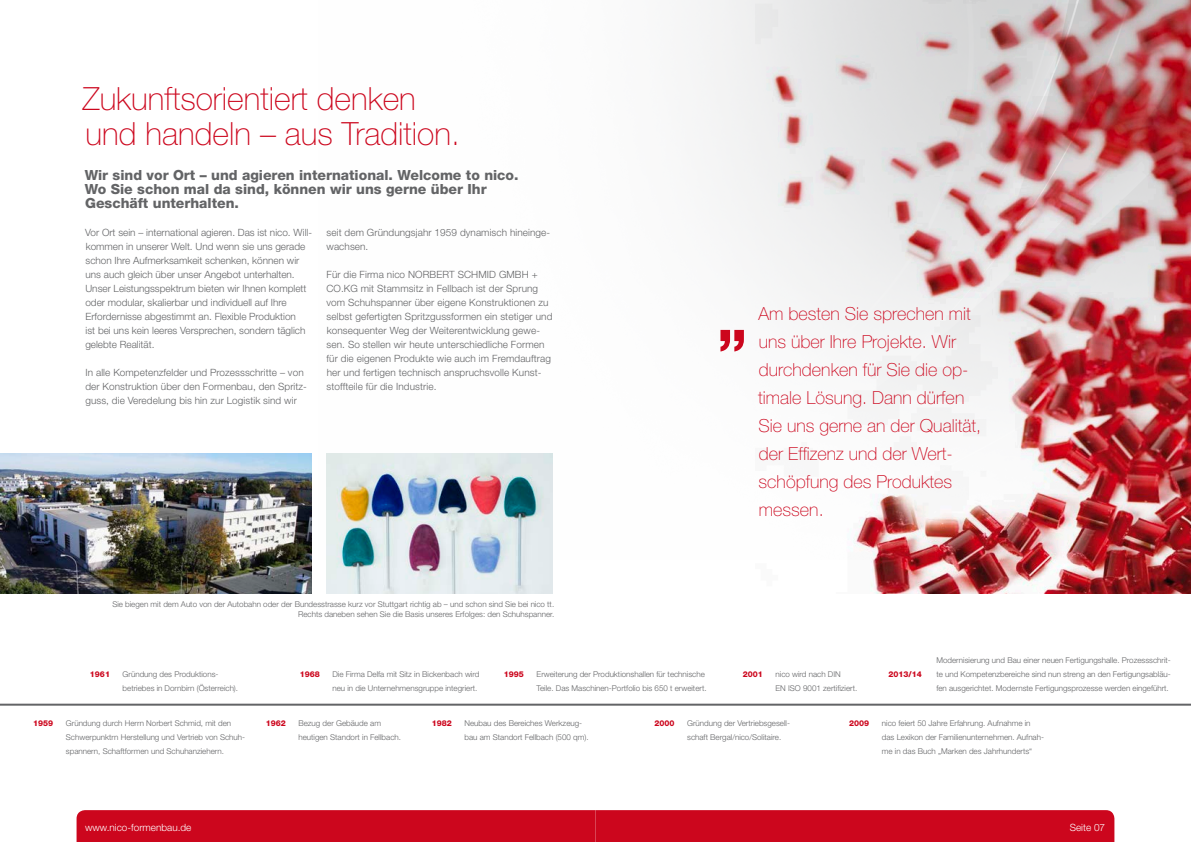
<style>
.page{position:relative;width:1191px;height:842px;background:#fff}
.page>*{position:absolute;margin:0;border:0;box-sizing:border-box;transform-origin:0 0}
.t1{font:800 60px "Helvetica Neue LT";color:#cc061d}
.t2{font:100 32px/35px "Helvetica Neue LT";color:#cc061d}
.t3{font:100 18px/28px "Helvetica Neue LT";color:#cc061d}
.t4{font:800 14px/14px "Helvetica Neue LT";color:#636466}
.t5{font:300 10px/14px "Helvetica Neue LT";letter-spacing:.01em;color:#636466}
.t6{font:300 10px "Helvetica Neue LT";color:#fff}
.t7{font:300 8px/14px "Helvetica Neue LT";color:#636466}
.t8{font:800 8px "Helvetica Neue LT";color:#cc061d}
</style>
<div class="page">
<img style="left:755px;top:0;width:436px;height:593px">
<hr style="left:0;top:704px;width:1191px;height:2px;background:#636466">
<img style="left:0;top:453px;width:312px;height:140px">
<img style="left:326px;top:453px;width:227px;height:140px">
<div style="left:77px;top:810px;width:1037px;height:32px;background:#cc061d"></div>
<h2 class="t2" style="left:82px;top:81px;width:379px">Zukunftsorientiert denken und handeln – aus Tradition.</h2>
<h3 class="t4" style="left:85px;top:168px;width:435px">Wir sind vor Ort – und agieren international. Welcome to nico.<br>Wo Sie schon mal da sind, können wir uns gerne über Ihr<br>Geschäft unterhalten.</h3>
<p class="t5" style="left:85px;top:225px;width:228px">Vor Ort sein – international agieren. Das ist nico. Will&shy;kommen in unserer Welt. Und wenn sie uns gerade schon Ihre Aufmerksamkeit schenken, können wir uns auch gleich über unser Angebot unterhalten.<br>Unser Leistungsspektrum bieten wir Ihnen komplett oder modular, skalierbar und individuell auf Ihre Erfordernisse abgestimmt an. Flexible Produktion<br>ist bei uns kein leeres Versprechen, sondern täglich gelebte Realität.</p>
<p class="t5" style="left:85px;top:365px;width:223px">In alle Kompetenzfelder und Prozessschritte – von der Konstruktion über den Formenbau, den Spritz&shy;guss, die Veredelung bis hin zur Logistik sind wir</p>
<p class="t5" style="left:326px;top:225px;width:225px">seit dem Gründungsjahr 1959 dynamisch hineinge&shy;wachsen.</p>
<p class="t5" style="left:326px;top:267px;width:227px">Für die Firma nico NORBERT SCHMID GMBH + CO.KG mit Stammsitz in Fellbach ist der Sprung vom Schuhspanner über eigene Konstruktionen zu selbst gefertigten Spritzgussformen ein stetiger und konsequenter Weg der Weiterentwicklung gewe&shy;sen. So stellen wir heute unterschiedliche Formen für die eigenen Produkte wie auch im Fremdauftrag her und fertigen technisch anspruchsvolle Kunst&shy;stoffteile für die Industrie.</p>
<p class="t7" style="left:112px;top:599px;width:443px;line-height:9.6px;text-align:right">Sie biegen mit dem Auto von der Autobahn oder der Bundesstrasse kurz vor Stuttgart richtig ab – und schon sind Sie bei nico tt.<br>Rechts daneben sehen Sie die Basis unseres Erfolges: den Schuhspanner.</p>
<h1 class="t1" style="left:717px;top:284px;width:31px">„</h1>
<h3 class="t3" style="left:758px;top:300px;width:224px">Am besten Sie sprechen mit uns über Ihre Projekte. Wir durchdenken für Sie die op&shy;timale Lösung. Dann dürfen<br>Sie uns gerne an der Qualität, der Effizenz und der Wert&shy;schöpfung des Produktes messen.</h3>
<p class="t7" style="left:123px;top:667px;width:117px">Gründung des Produktions&shy;betriebes in Dornbirn (Österreich).</p>
<p class="t7" style="left:332px;top:667px;width:148px">Die Firma Delfa mit Sitz in Bickenbach wird neu in die Unternehmensgruppe integriert.</p>
<p class="t7" style="left:536px;top:667px;width:171px">Erweiterung der Produktionshallen für technische<br>Teile. Das Maschinen-Portfolio bis 650 t erweitert.</p>
<p class="t7" style="left:775px;top:667px;width:83px">nico wird nach DIN<br>EN ISO 9001 zertifiziert.</p>
<p class="t8" style="left:90px;top:669px;width:22px">1961</p>
<p class="t8" style="left:300px;top:669px;width:22px">1968</p>
<p class="t8" style="left:504px;top:669px;width:22px">1995</p>
<p class="t8" style="left:743px;top:669px;width:22px">2001</p>
<p class="t8" style="left:888px;top:669px;width:35px">2013/14</p>
<p class="t7" style="left:936px;top:653px;width:236px;text-align:justify">Modernisierung und Bau einer neuen Fertigungshalle. Prozessschrit&shy;te und Kompetenzbereiche sind nun streng an den Fertigungsabläu&shy;fen ausgerichtet. Modernste Fertigungsprozesse werden eingeführt.</p>
<p class="t8" style="left:33px;top:718px;width:22px">1959</p>
<p class="t7" style="left:298px;top:716px;width:104px">Bezug der Gebäude am heutigen Standort in Fellbach.</p>
<p class="t7" style="left:464px;top:716px;width:126px">Neubau des Bereiches Werkzeug&shy;bau am Standort Fellbach (500 qm).</p>
<p class="t7" style="left:687px;top:716px;width:104px">Gründung der Vertriebsgesell&shy;schaft Bergal/nico/Solitaire.</p>
<p class="t7" style="left:882px;top:716px;width:164px">nico feiert 50 Jahre Erfahrung. Aufnahme in das Lexikon der Familienunternehmen. Aufnah&shy;me in das Buch „Marken des Jahrhunderts“</p>
<p class="t7" style="left:66px;top:716px;width:181px">Gründung durch Herrn Norbert Schmid, mit den<br>Schwerpunktrn Herstellung und Vertrieb von Schuh&shy;spannern, Schaftformen und Schuhanziehern.</p>
<p class="t8" style="left:266px;top:718px;width:22px">1962</p>
<p class="t8" style="left:432px;top:718px;width:22px">1982</p>
<p class="t8" style="left:654px;top:718px;width:22px">2000</p>
<p class="t8" style="left:849px;top:718px;width:22px">2009</p>
<p class="t6" style="left:85px;top:821px;width:108px">www.nico-formenbau.de</p>
<p class="t6" style="left:1069px;top:821px;width:37px">Seite 07</p>
</div>
